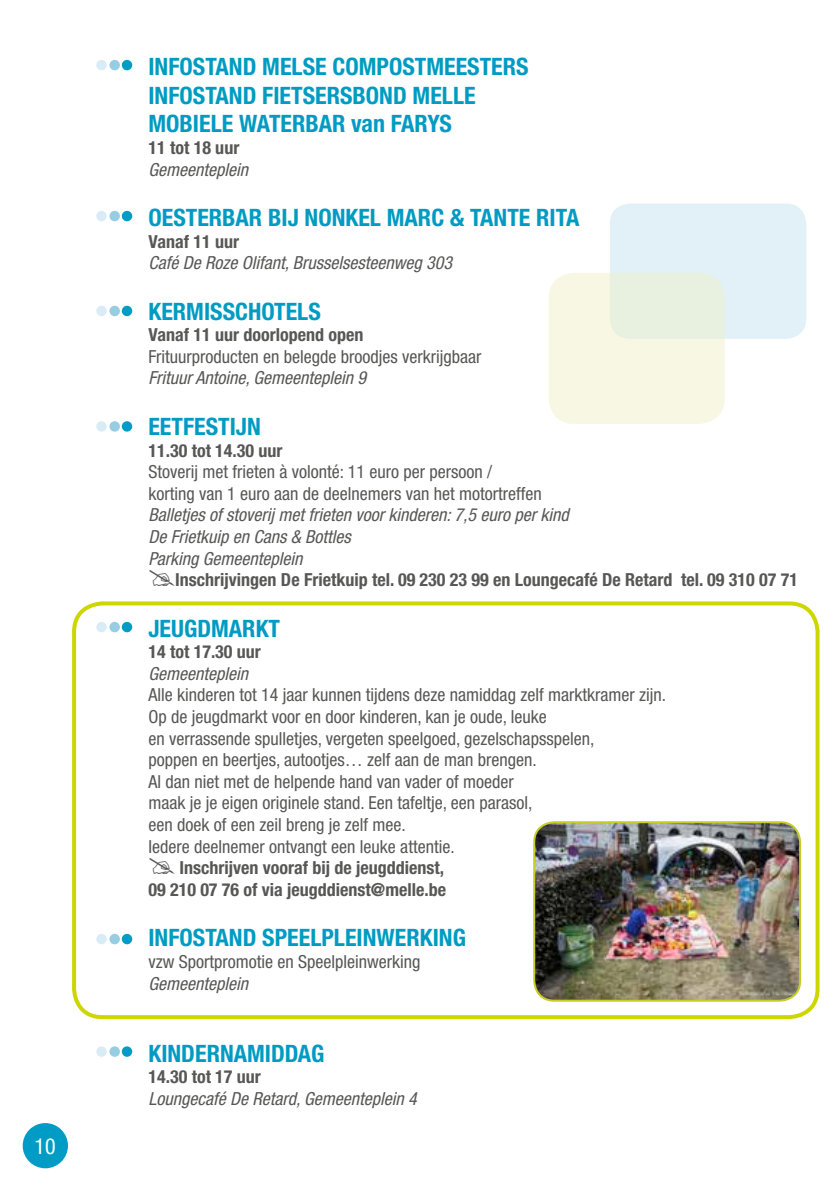
<style>
.page{position:relative;width:840px;height:1191px;background:#fff}
.page>*{position:absolute;margin:0;border:0;box-sizing:border-box;transform-origin:0 0}
.t1{font:700 condensed 24px/28.8px "Helvetica Neue";color:#009bc2}
.t2{font:condensed 22px "Helvetica Neue";color:#fff}
.t3{font:condensed 18px/21.6px "Helvetica Neue";color:#575756}
.t4{font:italic condensed 18px/21.6px "Helvetica Neue";color:#575756}
.t5{font:700 condensed 18px/21.6px "Helvetica Neue";color:#575756;text-align:right}
</style>
<div class="page">
<div style="left:72px;top:601px;width:747px;height:418px;border:4px solid #cdd600;border-radius:28px"></div>
<div style="left:96px;top:60px;width:11px;height:10px;background:#d9ecf5;border-radius:50%"></div>
<div style="left:109px;top:60px;width:11px;height:10px;background:#97cde3;border-radius:50%"></div>
<div style="left:122px;top:60px;width:10px;height:10px;background:#009cc5;border-radius:50%"></div>
<div style="left:96px;top:211px;width:11px;height:10px;background:#d9ecf5;border-radius:50%"></div>
<div style="left:109px;top:211px;width:11px;height:10px;background:#97cde3;border-radius:50%"></div>
<div style="left:122px;top:211px;width:10px;height:10px;background:#009cc5;border-radius:50%"></div>
<div style="left:96px;top:306px;width:11px;height:10px;background:#d9ecf5;border-radius:50%"></div>
<div style="left:109px;top:306px;width:11px;height:10px;background:#97cde3;border-radius:50%"></div>
<div style="left:122px;top:306px;width:10px;height:10px;background:#009cc5;border-radius:50%"></div>
<div style="left:96px;top:421px;width:11px;height:10px;background:#d9ecf5;border-radius:50%"></div>
<div style="left:109px;top:421px;width:11px;height:10px;background:#97cde3;border-radius:50%"></div>
<div style="left:122px;top:421px;width:10px;height:10px;background:#009cc5;border-radius:50%"></div>
<div style="left:96px;top:622px;width:11px;height:10px;background:#d9ecf5;border-radius:50%"></div>
<div style="left:109px;top:622px;width:11px;height:10px;background:#97cde3;border-radius:50%"></div>
<div style="left:122px;top:622px;width:10px;height:10px;background:#009cc5;border-radius:50%"></div>
<div style="left:96px;top:934px;width:11px;height:10px;background:#d9ecf5;border-radius:50%"></div>
<div style="left:109px;top:934px;width:11px;height:10px;background:#97cde3;border-radius:50%"></div>
<div style="left:122px;top:934px;width:10px;height:10px;background:#009cc5;border-radius:50%"></div>
<div style="left:96px;top:1046px;width:11px;height:10px;background:#d9ecf5;border-radius:50%"></div>
<div style="left:109px;top:1046px;width:11px;height:10px;background:#97cde3;border-radius:50%"></div>
<div style="left:122px;top:1046px;width:10px;height:10px;background:#009cc5;border-radius:50%"></div>
<div style="left:609px;top:203px;width:196px;height:136px;background:#e2f0f7;border-radius:20px"></div>
<img style="left:536px;top:822px;width:263px;height:178px">
<div style="left:533px;top:821px;width:267px;height:180px;border:2px solid #c7cd26;border-radius:20px"></div>
<div style="left:548px;top:273px;width:176px;height:151px;background:linear-gradient(to right,#f7f7e4,#eef3e2);border-radius:26px"></div>
<div style="left:23px;top:1123px;width:45px;height:45px;background:#009cc5;border-radius:50%"></div>
<p class="t2" style="left:35px;top:1133px;width:23px">10</p>
<h1 class="t1" style="left:148px;top:52px;width:381px">INFOSTAND MELSE COMPOSTMEESTERS<br>INFOSTAND FIETSERSBOND MELLE<br>MOBIELE WATERBAR van FARYS</h1>
<p class="t5" style="left:148px;top:137px;width:92px">11 tot 18 uur</p>
<p class="t4" style="left:148px;top:158px;width:101px">Gemeenteplein</p>
<h1 class="t1" style="left:148px;top:203px;width:432px">OESTERBAR BIJ NONKEL MARC &amp; TANTE RITA</h1>
<p class="t5" style="left:148px;top:230px;width:92px">Vanaf 11 uur</p>
<p class="t4" style="left:148px;top:252px;width:305px">Café De Roze Olifant, Brusselsesteenweg 303</p>
<h1 class="t1" style="left:148px;top:296px;width:174px">KERMISSCHOTELS</h1>
<p class="t5" style="left:148px;top:324px;width:216px">Vanaf 11 uur doorlopend open</p>
<p class="t3" style="left:148px;top:345px;width:334px">Frituurproducten en belegde broodjes verkrijgbaar</p>
<p class="t4" style="left:148px;top:367px;width:219px">Frituur Antoine, Gemeenteplein 9</p>
<h1 class="t1" style="left:148px;top:412px;width:114px">EETFESTIJN</h1>
<p class="t5" style="left:148px;top:439px;width:136px">11.30 tot 14.30 uur</p>
<p class="t3" style="left:148px;top:461px;width:394px">Stoverij met frieten à volonté: 11 euro per persoon / korting van 1 euro aan de deelnemers van het motortreffen</p>
<p class="t4" style="left:148px;top:504px;width:421px">Balletjes of stoverij met frieten voor kinderen: 7,5 euro per kind<br>De Frietkuip en Cans &amp; Bottles<br>Parking Gemeenteplein</p>
<p class="t5" style="left:175px;top:569px;width:624px">Inschrijvingen De Frietkuip tel. 09 230 23 99 en Loungecafé De Retard tel. 09 310 07 71</p>
<h1 class="t1" style="left:148px;top:613px;width:133px">JEUGDMARKT</h1>
<p class="t5" style="left:148px;top:641px;width:114px">14 tot 17.30 uur</p>
<p class="t4" style="left:148px;top:662px;width:101px">Gemeenteplein</p>
<p class="t3" style="left:148px;top:684px;width:519px">Alle kinderen tot 14 jaar kunnen tijdens deze namiddag zelf marktkramer zijn.<br>Op de jeugdmarkt voor en door kinderen, kan je oude, leuke<br>en verrassende spulletjes, vergeten speelgoed, gezelschapsspelen,<br>poppen en beertjes, autootjes… zelf aan de man brengen.<br>Al dan niet met de helpende hand van vader of moeder<br>maak je je eigen originele stand. Een tafeltje, een parasol,<br>een doek of een zeil breng je zelf mee.<br>Iedere deelnemer ontvangt een leuke attentie.</p>
<p class="t5" style="left:148px;top:857px;width:299px">Inschrijven vooraf bij de jeugddienst,<br>09 210 07 76 of via jeugddienst@melle.be</p>
<h1 class="t1" style="left:148px;top:923px;width:319px">INFOSTAND SPEELPLEINWERKING</h1>
<p class="t3" style="left:148px;top:950px;width:273px">vzw Sportpromotie en Speelpleinwerking</p>
<p class="t4" style="left:148px;top:972px;width:101px">Gemeenteplein</p>
<h1 class="t1" style="left:148px;top:1038px;width:178px">KINDERNAMIDDAG</h1>
<p class="t5" style="left:148px;top:1065px;width:114px">14.30 tot 17 uur</p>
<p class="t4" style="left:148px;top:1087px;width:270px">Loungecafé De Retard, Gemeenteplein 4</p>
</div>
